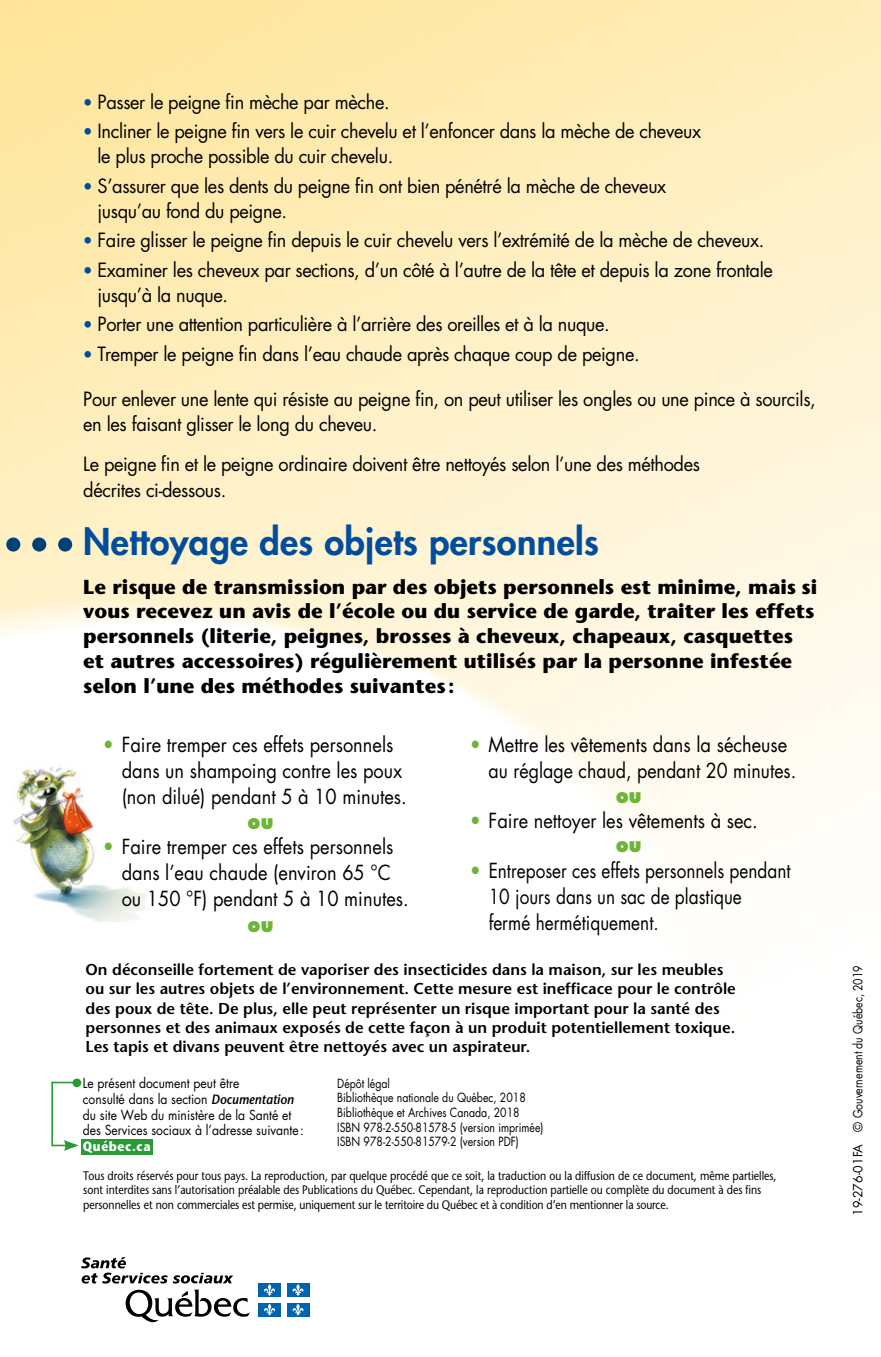
<style>
.page{position:relative;width:881px;height:1357px;background:#fff}
.page>*{position:absolute;margin:0;border:0;box-sizing:border-box;transform-origin:0 0}
.Titre{font:800 36px "Futura";letter-spacing:.01em;color:#004d9d}
.Texte_courant{font:700 20.25px/24.8px "Stone Sans";color:#000}
.Texte_courant-2{font:20.25px/25.9px "Futura";color:#000;scale:.9 1}
.Texte_courant-3{font:20.25px/25.9px "Futura";color:#000;scale:.85 1}
.Texte_courant-4{font:800 20.25px "Futura";color:#6cb535;scale:.9 1}
.Texte_courant-5{font:19.12px/24.8px "Futura";letter-spacing:-.02em;color:#000;scale:.95 1}
.Texte_courant-6{font:600 15.75px/19.1px "Stone Sans";color:#000}
.t1{font:13.5px/15.8px "Futura";color:#000;scale:.9 1}
.Texte_courant-7{font:12.38px/14.6px "Stone Sans";color:#000;scale:.85 1}
.Titre-2{font:12.38px/14.6px "Futura";color:#000;scale:.85 1}
.Titre-3{font:12.38px "Futura";color:#000}
.s1{font-family:"Stone Sans";font-weight:700;color:#004d9d}
.s2{font-weight:800;color:#6cb535}
.s3{font-family:"Stone Sans";font-weight:600;font-style:italic}
.s4{font-family:"Stone Sans";font-weight:700;color:#fff}
</style>
<div class="page">
<img style="left:0;top:0;width:881px;height:1155px">
<img style="left:0;top:758px;width:160px;height:175px">
<div style="left:58px;top:537px;width:14px;height:14px;background:#004177;border-radius:50%"></div>
<div style="left:32px;top:537px;width:14px;height:14px;background:#004177;border-radius:50%"></div>
<div style="left:6px;top:537px;width:14px;height:14px;background:#004177;border-radius:50%"></div>
<div style="left:81px;top:1139px;width:72px;height:15px;background:#289b38"></div>
<svg style="left:52px;top:1140px;width:27px;height:11px"></svg>
<hr style="left:51px;top:1081px;width:2px;height:65px;background:#289b38">
<svg style="left:53px;top:1082px;width:20px;height:1px"></svg>
<div style="left:73px;top:1078px;width:8px;height:9px;background:#289b38;border-radius:50%"></div>
<svg style="left:126px;top:1289px;width:124px;height:33px"></svg>
<svg style="left:81px;top:1257px;width:152px;height:26px"></svg>
<div style="left:258px;top:1283px;width:23px;height:13px;background:#0063af"></div>
<svg style="left:264px;top:1284px;width:11px;height:12px"></svg>
<div style="left:287px;top:1283px;width:22px;height:13px;background:#0063af"></div>
<svg style="left:292px;top:1284px;width:12px;height:12px"></svg>
<div style="left:258px;top:1303px;width:23px;height:13px;background:#0063af"></div>
<svg style="left:264px;top:1303px;width:11px;height:12px"></svg>
<div style="left:287px;top:1303px;width:22px;height:13px;background:#0063af"></div>
<svg style="left:292px;top:1303px;width:12px;height:12px"></svg>
<p class="Texte_courant-5" style="left:83px;top:89px;width:324px"><span class="s1">•</span> Passer le peigne fin mèche par mèche.</p>
<p class="Texte_courant-5" style="left:98px;top:119px;width:637px;text-indent:-14px"><span class="s1">•</span> Incliner le peigne fin vers le cuir chevelu et l’enfoncer dans la mèche de cheveux le plus proche possible du cuir chevelu.</p>
<p class="Texte_courant-5" style="left:98px;top:173px;width:600px;text-indent:-14px"><span class="s1">•</span> S’assurer que les dents du peigne fin ont bien pénétré la mèche de cheveux jusqu’au fond du peigne.</p>
<p class="Texte_courant-5" style="left:83px;top:227px;width:718px"><span class="s1">•</span> Faire glisser le peigne fin depuis le cuir chevelu vers l’extrémité de la mèche de cheveux.</p>
<p class="Texte_courant-5" style="left:98px;top:257px;width:712px;text-indent:-14px"><span class="s1">•</span> Examiner les cheveux par sections, d’un côté à l’autre de la tête et depuis la zone frontale jusqu’à la nuque.</p>
<p class="Texte_courant-5" style="left:83px;top:311px;width:556px"><span class="s1">•</span> Porter une attention particulière à l’arrière des oreilles et à la nuque.</p>
<p class="Texte_courant-5" style="left:83px;top:341px;width:587px"><span class="s1">•</span> Tremper le peigne fin dans l’eau chaude après chaque coup de peigne.</p>
<p class="Texte_courant-5" style="left:83px;top:386px;width:773px">Pour enlever une lente qui résiste au peigne fin, on peut utiliser les ongles ou une pince à sourcils, en les faisant glisser le long du cheveu.</p>
<p class="Texte_courant-5" style="left:83px;top:451px;width:651px;line-height:25.9px">Le peigne fin et le peigne ordinaire doivent être nettoyés selon l’une des méthodes décrites ci-dessous.</p>
<p class="Titre" style="left:83px;top:518px;width:517px">Nettoyage des objets personnels</p>
<p class="Texte_courant" style="left:83px;top:574px;width:735px">Le risque de transmission par des objets personnels est minime, mais si vous recevez un avis de l’école ou du service de garde, traiter les effets personnels (literie, peignes, brosses à cheveux, chapeaux, casquettes et autres accessoires) régulièrement utilisés par la personne infestée selon l’une des méthodes suivantes :</p>
<p class="Texte_courant-2" style="left:122px;top:731px;width:318px;text-indent:-21px"><span class="s2">•</span> Faire tremper ces effets personnels dans un shampoing contre les poux (non dilué) pendant 5 à 10 minutes.</p>
<p class="Texte_courant-2" style="left:122px;top:833px;width:320px;text-indent:-21px"><span class="s2">•</span> Faire tremper ces effets personnels dans l’eau chaude (environ 65 °C ou 150 °F) pendant 5 à 10 minutes.</p>
<p class="Texte_courant-2" style="left:489px;top:731px;width:343px;text-indent:-21px"><span class="s2">•</span> Mettre les vêtements dans la sécheuse au réglage chaud, pendant 20 minutes.</p>
<p class="Texte_courant-2" style="left:468px;top:807px;width:324px"><span class="s2">•</span> Faire nettoyer les vêtements à sec.</p>
<p class="Texte_courant-3" style="left:489px;top:857px;width:357px;text-indent:-21px"><span class="s2">•</span> Entreposer ces effets personnels pendant<br>10 jours dans un sac de plastique<br>fermé hermétiquement.</p>
<p class="Texte_courant-4" style="left:616px;top:783px;width:30px">ou</p>
<p class="Texte_courant-4" style="left:248px;top:809px;width:30px">ou</p>
<p class="Texte_courant-4" style="left:616px;top:831px;width:30px">ou</p>
<p class="Texte_courant-4" style="left:248px;top:912px;width:30px">ou</p>
<p class="Texte_courant-6" style="left:86px;top:960px;width:652px">On déconseille fortement de vaporiser des insecticides dans la maison, sur les meubles ou sur les autres objets de l’environnement. Cette mesure est inefficace pour le contrôle des poux de tête. De plus, elle peut représenter un risque important pour la santé des personnes et des animaux exposés de cette façon à un produit potentiellement toxique.<br>Les tapis et divans peuvent être nettoyés avec un aspirateur.</p>
<p class="Titre-2" style="left:337px;top:1076px;width:244px">Dépôt légal<br>Bibliothèque nationale du Québec, 2018<br>Bibliothèque et Archives Canada, 2018<br>ISBN 978-2-550-81578-5 (version imprimée)<br>ISBN 978-2-550-81579-2 (version PDF)</p>
<p class="t1" style="left:83px;top:1075px;width:247px">Le présent document peut être<br>consulté dans la section <span class="s3">Documentation </span>du site Web du ministère de la Santé et des Services sociaux à l’adresse suivante:<br><span class="s4">Québec.ca</span></p>
<p class="Texte_courant-7" style="left:83px;top:1168px;width:817px">Tous droits réservés pour tous pays. La reproduction, par quelque procédé que ce soit, la traduction ou la diffusion de ce document, même partielles, sont interdites sans l’autorisation préalable des Publications du Québec. Cependant, la reproduction partielle ou complète du document à des fins personnelles et non commerciales est permise, uniquement sur le territoire du Québec et à condition d’en mentionner la source.</p>
<p class="Titre-3" style="left:849px;top:1216px;width:252px;rotate:-90deg">19-276-01FA © Gouvernement du Québec, 2019</p>
</div>
